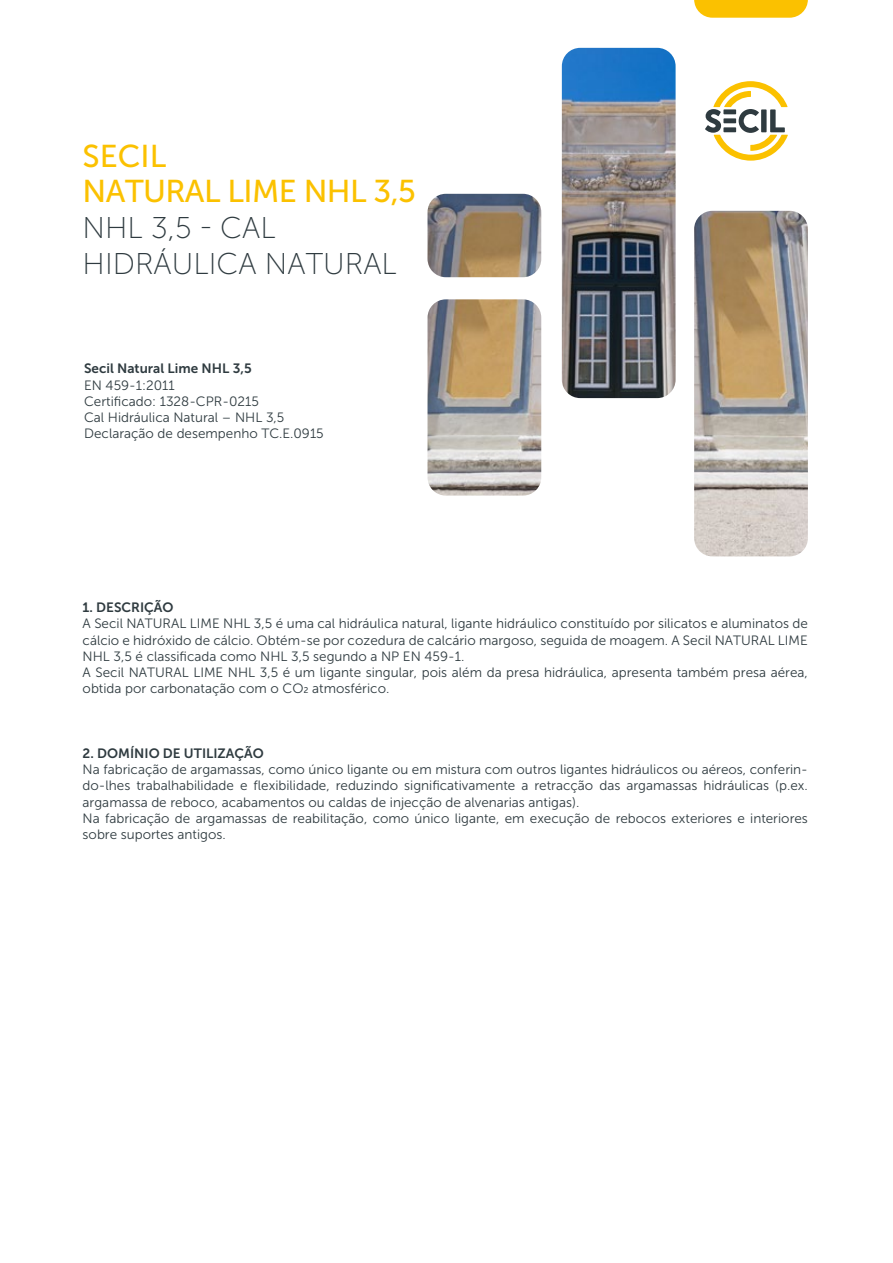
<style>
.page{position:relative;width:893px;height:1263px;background:#fff}
.page>*{position:absolute;margin:0;border:0;box-sizing:border-box;transform-origin:0 0}
.t1{font:31.5px "Museo Sans 500";letter-spacing:-.02em;color:#fbc100}
.t2{font:30px/36px "Museo Sans 100";color:#2f3b40}
.t3{font:13.5px/16.2px "Museo Sans 300";color:#2f3b40}
.t4{font:13.5px "Museo Sans 700";color:#2f3b40}
</style>
<div class="page">
<img style="left:428px;top:48px;width:380px;height:508px">
<svg style="left:694px;top:0;width:114px;height:18px;background:#fbc616"></svg>
<h1 class="t1" style="left:83px;top:138px;width:85px">SECIL</h1>
<h1 class="t1" style="left:83px;top:174px;width:335px">NATURAL LIME NHL 3,5</h1>
<h2 class="t2" style="left:83px;top:210px;width:316px">NHL 3,5 - CAL<br>HIDRÁULICA NATURAL</h2>
<p class="t4" style="left:84px;top:361px;width:169px">Secil Natural Lime NHL 3,5</p>
<p class="t3" style="left:84px;top:377px;width:241px">EN 459-1:2011<br>Certificado: 1328-CPR-0215<br>Cal Hidráulica Natural – NHL 3,5<br>Declaração de desempenho TC.E.0915</p>
<p class="t4" style="left:83px;top:600px;width:92px">1. DESCRIÇÃO</p>
<p class="t3" style="left:83px;top:616px;width:727px">A Secil NATURAL LIME NHL 3,5 é uma cal hidráulica natural, ligante hidráulico constituído por silicatos e aluminatos de cálcio e hidróxido de cálcio. Obtém-se por cozedura de calcário margoso, seguida de moagem. A Secil NATURAL LIME NHL 3,5 é classificada como NHL 3,5 segundo a NP EN 459-1.<br>A Secil NATURAL LIME NHL 3,5 é um ligante singular, pois além da presa hidráulica, apresenta também presa aérea, obtida por carbonatação com o CO2 atmosférico.</p>
<p class="t4" style="left:83px;top:746px;width:183px">2. DOMÍNIO DE UTILIZAÇÃO</p>
<p class="t3" style="left:83px;top:761px;width:727px">Na fabricação de argamassas, como único ligante ou em mistura com outros ligantes hidráulicos ou aéreos, conferin&shy;do-lhes trabalhabilidade e flexibilidade, reduzindo significativamente a retracção das argamassas hidráulicas (p.ex. argamassa de reboco, acabamentos ou caldas de injecção de alvenarias antigas).<br>Na fabricação de argamassas de reabilitação, como único ligante, em execução de rebocos exteriores e interiores sobre suportes antigos.</p>
</div>
